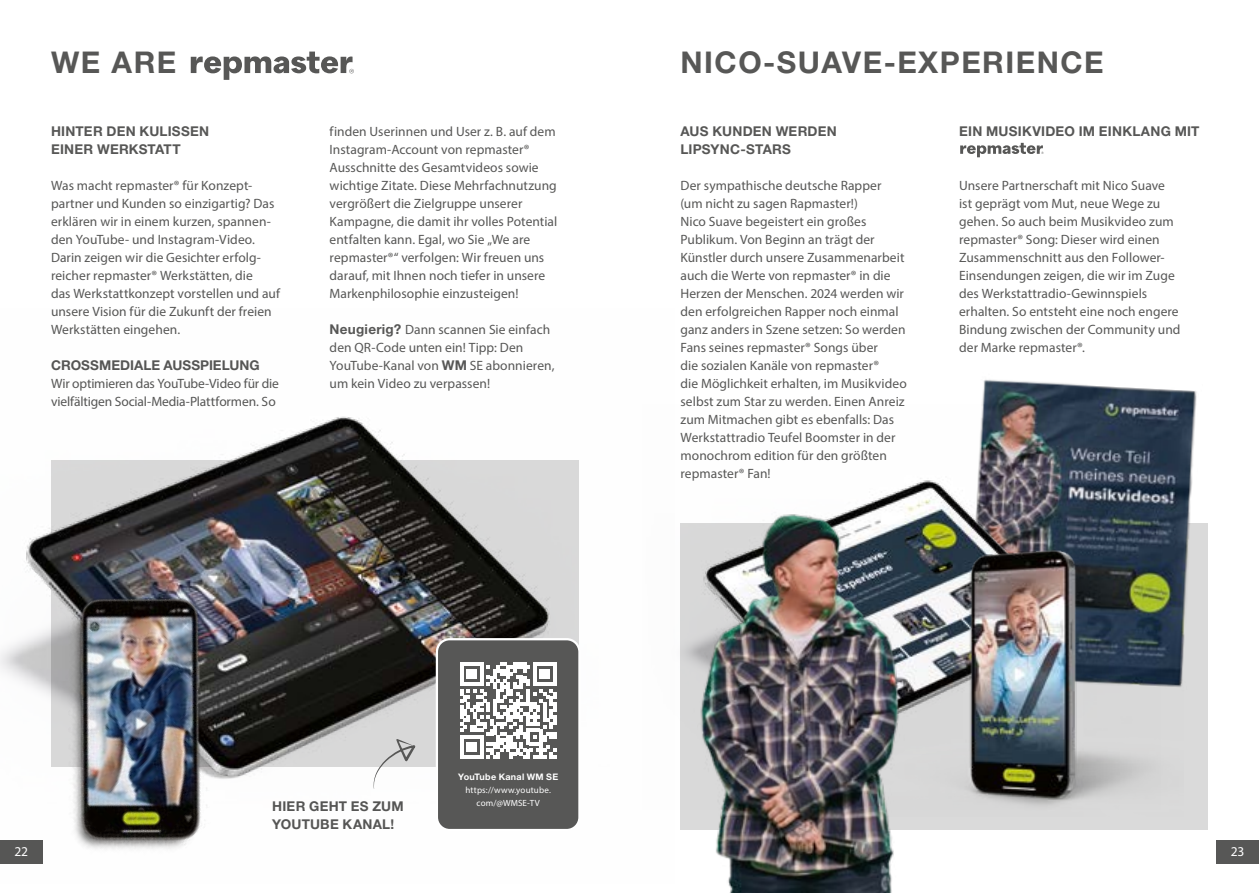
<style>
.page{position:relative;width:1259px;height:893px;background:#fff}
.page>*{position:absolute;margin:0;border:0;box-sizing:border-box;transform-origin:0 0}
.t1{font:700 30px "Helvetica Neue";letter-spacing:.05em;color:#575756}
.t2{font:13.5px/18px "Myriad Pro";letter-spacing:.005em;color:#575756}
.t3{font:700 13.5px/18px "Helvetica Neue";letter-spacing:.015em;color:#575756}
.t4{font:13.5px "Myriad Pro";color:#fff}
.t5{font:9px/12.6px "Myriad Pro";letter-spacing:.015em;color:#fff;text-align:center}
.t6{font:700 9px "Helvetica Neue";letter-spacing:.03em;color:#fff}
.s1{font-family:"Helvetica Neue";font-weight:700}
</style>
<div class="page">
<svg style="left:191px;top:52px;width:163px;height:28px"></svg>
<svg style="left:960px;top:143px;width:83px;height:14px"></svg>
<div style="left:1216px;top:840px;width:43px;height:24px;background:#575756"></div>
<div style="left:680px;top:523px;width:528px;height:306px;background:#dadada"></div>
<img style="left:982px;top:379px;width:215px;height:283px">
<img style="left:26px;top:416px;width:553px;height:363px">
<div style="left:437px;top:639px;width:142px;height:191px;background:#575756;border-radius:13px"></div>
<div style="left:436px;top:638px;width:144px;height:193px;border:2px solid #fff;border-radius:13px"></div>
<svg style="left:460px;top:662px;width:96px;height:96px"></svg>
<img style="left:0;top:586px;width:213px;height:278px">
<svg style="left:373px;top:739px;width:42px;height:50px"></svg>
<img style="left:951px;top:405px;width:209px;height:120px">
<img style="left:951px;top:525px;width:232px;height:281px">
<img style="left:680px;top:478px;width:271px;height:415px">
<h1 class="t1" style="left:51px;top:44px;width:127px">WE ARE</h1>
<h1 class="t1" style="left:680px;top:44px;width:425px">NICO-SUAVE-EXPERIENCE</h1>
<p class="t3" style="left:51px;top:122px;width:160px">HINTER DEN KULISSEN<br>EINER WERKSTATT</p>
<p class="t2" style="left:51px;top:176px;width:230px">Was macht repmaster® für Konzept&shy;partner und Kunden so einzigartig? Das erklären wir in einem kurzen, spannen&shy;den YouTube- und Instagram-Video.<br>Darin zeigen wir die Gesichter erfolg&shy;reicher repmaster® Werkstätten, die<br>das Werkstattkonzept vorstellen und auf unsere Vision für die Zukunft der freien Werkstätten eingehen.</p>
<p class="t3" style="left:51px;top:356px;width:210px">CROSSMEDIALE AUSSPIELUNG</p>
<p class="t2" style="left:51px;top:374px;width:229px">Wir optimieren das YouTube-Video für die vielfältigen Social-Media-Plattformen. So</p>
<p class="t2" style="left:330px;top:122px;width:229px">finden Userinnen und User z. B. auf dem Instagram-Account von repmaster® Ausschnitte des Gesamtvideos sowie wichtige Zitate. Diese Mehrfachnutzung vergrößert die Zielgruppe unserer Kampagne, die damit ihr volles Potential entfalten kann. Egal, wo Sie „We are repmaster®“ verfolgen: Wir freuen uns darauf, mit Ihnen noch tiefer in unsere Markenphilosophie einzusteigen!</p>
<p class="t2" style="left:330px;top:320px;width:226px"><span class="s1">Neugierig?</span> Dann scannen Sie einfach den QR-Code unten ein! Tipp: Den YouTube-Kanal von <span class="s1">WM</span> SE abonnieren, um kein Video zu verpassen!</p>
<p class="t3" style="left:272px;top:797px;width:133px">HIER GEHT ES ZUM<br>YOUTUBE KANAL!</p>
<p class="t6" style="left:458px;top:772px;width:102px">YouTube Kanal WM SE</p>
<p class="t5" style="left:465px;top:783px;width:87px">https://www.youtube. com/@WMSE-TV</p>
<p class="t3" style="left:680px;top:122px;width:158px">AUS KUNDEN WERDEN<br>LIPSYNC-STARS</p>
<p class="t2" style="left:680px;top:176px;width:228px">Der sympathische deutsche Rapper (um nicht zu sagen Rapmaster!)<br>Nico Suave begeistert ein großes Publikum. Von Beginn an trägt der Künstler durch unsere Zusammenarbeit auch die Werte von repmaster® in die Herzen der Menschen. 2024 werden wir den erfolgreichen Rapper noch einmal ganz anders in Szene setzen: So werden Fans seines repmaster® Songs über<br>die sozialen Kanäle von repmaster®<br>die Möglichkeit erhalten, im Musikvideo selbst zum Star zu werden. Einen Anreiz zum Mitmachen gibt es ebenfalls: Das Werkstattradio Teufel Boomster in der monochrom edition für den größten repmaster® Fan!</p>
<p class="t3" style="left:959px;top:122px;width:242px">EIN MUSIKVIDEO IM EINKLANG MIT</p>
<p class="t2" style="left:959px;top:176px;width:223px">Unsere Partnerschaft mit Nico Suave ist geprägt vom Mut, neue Wege zu gehen. So auch beim Musikvideo zum repmaster® Song: Dieser wird einen Zusammenschnitt aus den Follower-Einsendungen zeigen, die wir im Zuge des Werkstattradio-Gewinnspiels erhalten. So entsteht eine noch engere Bindung zwischen der Community und der Marke repmaster®.</p>
<p class="t4" style="left:14px;top:843px;width:15px">22</p>
<p class="t4" style="left:1230px;top:843px;width:15px">23</p>
</div>
